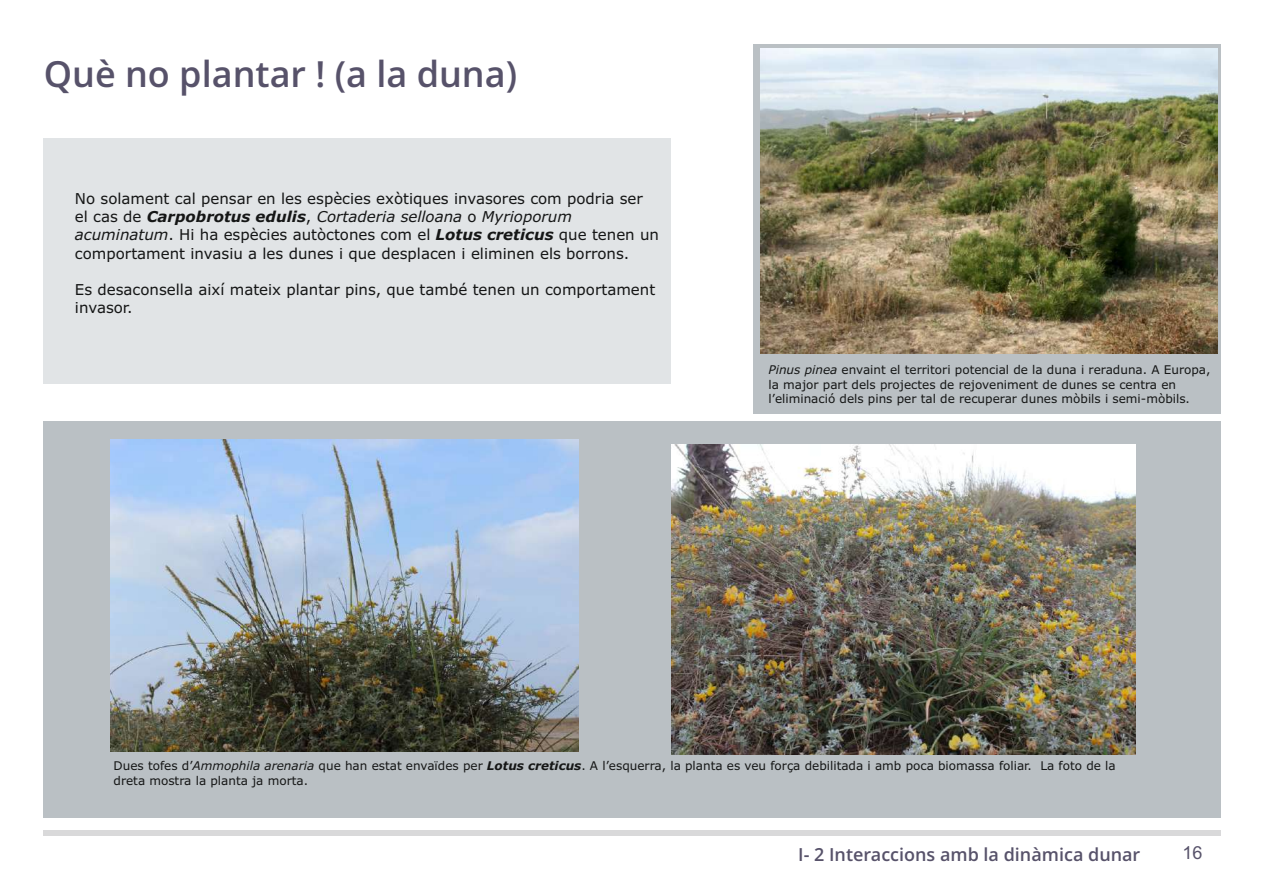
<style>
.page{position:relative;width:1263px;height:893px;background:#fff}
.page>*{position:absolute;margin:0;border:0;box-sizing:border-box;transform-origin:0 0}
.t1{font:600 36px "Open Sans";color:#57526a}
.t2{font:600 18px "Open Sans";color:#57526a}
.t3{font:18px "Arial";color:#57526a}
.t4{font:15px/18.3px "Verdana";color:#151616}
.t5{font:12px/14.5px "Verdana";color:#151616}
.s1{font-weight:700;font-style:italic}
.s2{font-style:italic}
</style>
<div class="page">
<div style="left:44px;top:830px;width:1177px;height:6px;background:#d9d9da"></div>
<div style="left:44px;top:138px;width:627px;height:246px;background:#e1e4e6"></div>
<div style="left:44px;top:421px;width:1177px;height:397px;background:#bac0c4"></div>
<img style="left:111px;top:440px;width:467px;height:312px">
<img style="left:671px;top:445px;width:464px;height:309px">
<div style="left:753px;top:44px;width:468px;height:370px;background:#bac0c4"></div>
<img style="left:760px;top:48px;width:457px;height:305px">
<h1 class="t1" style="left:44px;top:59px;width:475px">Què no plantar ! (a la duna)</h1>
<p class="t4" style="left:75px;top:191px;width:586px">No solament cal pensar en les espècies exòtiques invasores com podria ser el cas de <span class="s1">Carpobrotus edulis</span>, <span class="s2">Cortaderia selloana</span> o <span class="s2">Myrioporum acuminatum</span>. Hi ha espècies autòctones com el <span class="s1">Lotus creticus</span> que tenen un comportament invasiu a les dunes i que desplacen i eliminen els borrons.</p>
<p class="t4" style="left:75px;top:282px;width:582px">Es desaconsella així mateix plantar pins, que també tenen un comportament invasor.</p>
<p class="t5" style="left:768px;top:363px;width:443px"><span class="s2">Pinus pinea</span> envaint el territori potencial de la duna i reraduna. A Europa, la major part dels projectes de rejoveniment de dunes se centra en l’eliminació dels pins per tal de recuperar dunes mòbils i semi-mòbils.</p>
<p class="t5" style="left:114px;top:759px;width:1004px">Dues tofes d’<span class="s2">Ammophila arenaria</span> que han estat envaïdes per <span class="s1">Lotus creticus</span>. A l’esquerra, la planta es veu força debilitada i amb poca biomassa foliar. La foto de la dreta mostra la planta ja morta.</p>
<h2 class="t2" style="left:798px;top:847px;width:344px">I- 2 Interaccions amb la dinàmica dunar</h2>
<h2 class="t3" style="left:1182px;top:846px;width:22px">16</h2>
</div>
